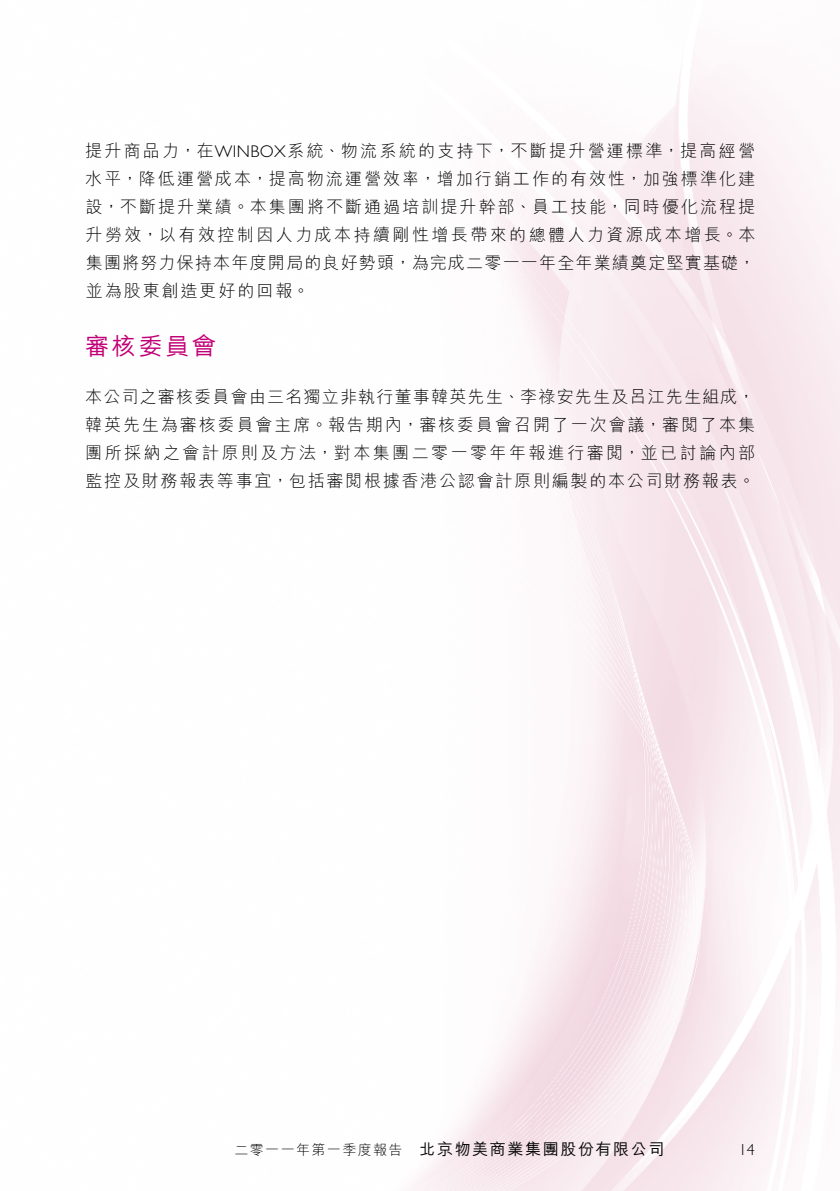
<style>
.page{position:relative;width:840px;height:1191px;background:#fff}
.page>*{position:absolute;margin:0;border:0;box-sizing:border-box;transform-origin:0 0}
.t1{font:500 24px "M Hei HK";letter-spacing:.115em;color:#c10077}
.t2{font:300 17px/28px "M Hei HK";letter-spacing:.105em;color:#000;text-align:justify}
.t3{font:500 16px "M Hei HK";letter-spacing:.1em;color:#000}
.t4{font:300 16px "Gill Sans Std";color:#000}
.t5{font:300 14px "M Hei HK";letter-spacing:.1em;color:#000}
.s1{font-family:"Gill Sans Std"}
</style>
<div class="page">
<img style="left:412px;top:72px;width:427px;height:1119px">
<p class="t2" style="left:85px;top:136px;width:671px">提升商品力，在<span class="s1">WINBOX</span>系統、物流系統的支持下，不斷提升營運標準，提高經營水平，降低運營成本，提高物流運營效率，增加行銷工作的有效性，加強標準化建設，不斷提升業績。本集團將不斷通過培訓提升幹部、員工技能，同時優化流程提升勞效，以有效控制因人力成本持續剛性增長帶來的總體人力資源成本增長。本集團將努力保持本年度開局的良好勢頭，為完成二零一一年全年業績奠定堅實基礎，並為股東創造更好的回報。</p>
<h1 class="t1" style="left:85px;top:329px;width:132px">審核委員會</h1>
<p class="t2" style="left:85px;top:382px;width:671px">本公司之審核委員會由三名獨立非執行董事韓英先生、李祿安先生及呂江先生組成，韓英先生為審核委員會主席。報告期內，審核委員會召開了一次會議，審閱了本集團所採納之會計原則及方法，對本集團二零一零年年報進行審閱，並已討論內部監控及財務報表等事宜，包括審閱根據香港公認會計原則編製的本公司財務報表。</p>
<p class="t5" style="left:234px;top:1140px;width:170px">二零一一年第一季度報告</p>
<p class="t3" style="left:419px;top:1138px;width:246px">北京物美商業集團股份有限公司</p>
<p class="t4" style="left:738px;top:1140px;width:17px">14</p>
</div>
